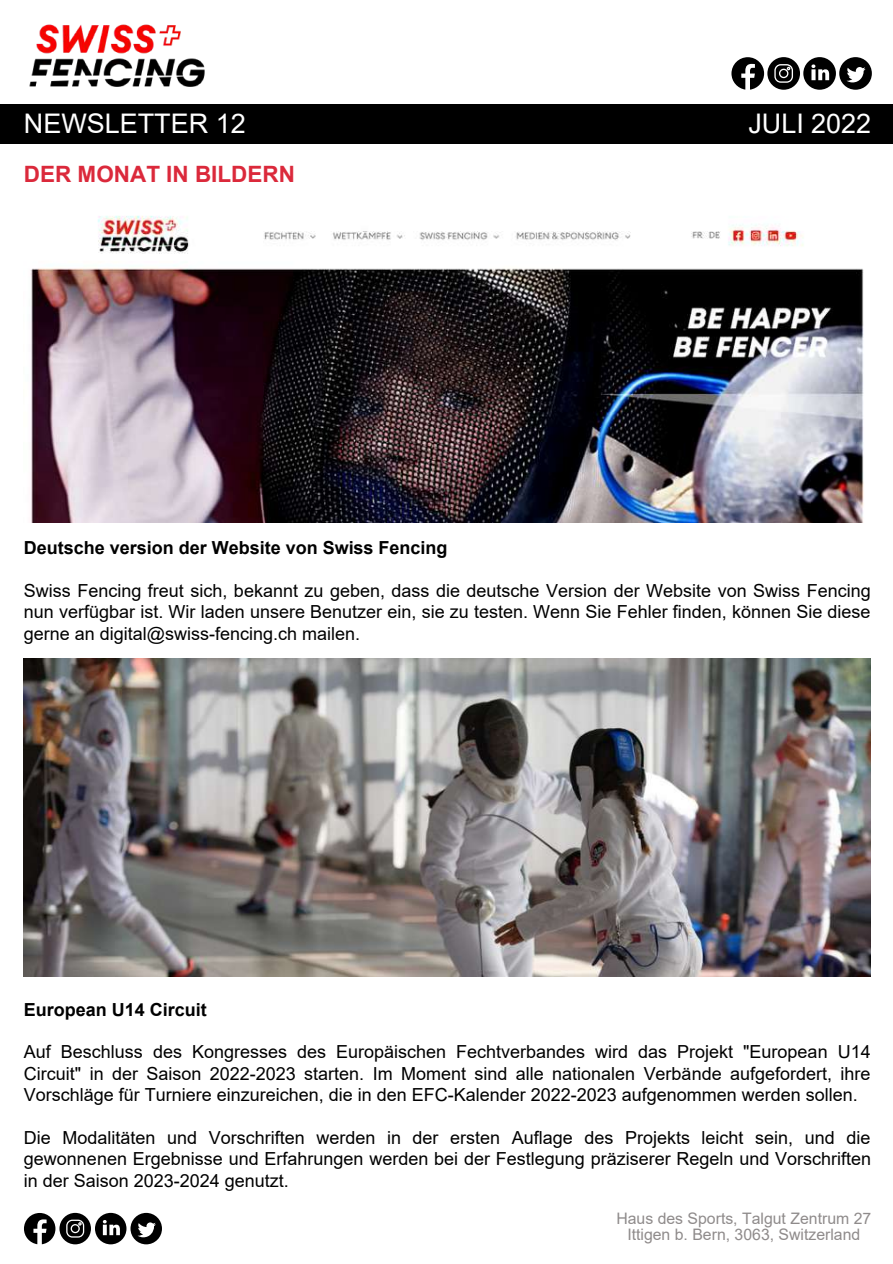
<style>
.page{position:relative;width:893px;height:1264px;background:#fff}
.page>*{position:absolute;margin:0;border:0;box-sizing:border-box;transform-origin:0 0}
.t1{font:27px "Arial";color:#fff}
.t2{font:700 22.5px "Arial";color:#db293b}
.t3{font:18px/21.3px "Arial";color:#000;text-align:justify}
.t4{font:700 18px "Arial";color:#000}
.t5{font:15.75px/16.8px "Arial";color:#8f8b8b;text-align:center}
</style>
<div class="page">
<img style="left:29px;top:24px;width:176px;height:63px">
<svg style="left:731px;top:57px;width:104px;height:33px"></svg>
<div style="left:839px;top:57px;width:32px;height:33px;background:#000;border-radius:50%"></div>
<svg style="left:846px;top:67px;width:19px;height:15px"></svg>
<div style="left:0;top:104px;width:892px;height:39px;background:#000"></div>
<svg style="left:24px;top:1212px;width:102px;height:32px"></svg>
<div style="left:130px;top:1212px;width:32px;height:32px;background:#000;border-radius:50%"></div>
<svg style="left:137px;top:1222px;width:19px;height:15px"></svg>
<img style="left:31px;top:215px;width:833px;height:307px">
<img style="left:24px;top:658px;width:846px;height:318px">
<h1 class="t1" style="left:24px;top:109px;width:223px">NEWSLETTER 12</h1>
<h1 class="t1" style="left:748px;top:109px;width:124px">JULI 2022</h1>
<p class="t2" style="left:24px;top:161px;width:272px">DER MONAT IN BILDERN</p>
<p class="t4" style="left:24px;top:537px;width:425px">Deutsche version der Website von Swiss Fencing</p>
<p class="t3" style="left:24px;top:580px;width:848px">Swiss Fencing freut sich, bekannt zu geben, dass die deutsche Version der Website von Swiss Fencing nun verfügbar ist. Wir laden unsere Benutzer ein, sie zu testen. Wenn Sie Fehler finden, können Sie diese gerne an digital@swiss-fencing.ch mailen.</p>
<p class="t4" style="left:24px;top:999px;width:184px">European U14 Circuit</p>
<p class="t3" style="left:24px;top:1041px;width:848px">Auf Beschluss des Kongresses des Europäischen Fechtverbandes wird das Projekt "European U14<br>Circuit" in der Saison 2022-2023 starten. Im Moment sind alle nationalen Verbände aufgefordert, ihre Vorschläge für Turniere einzureichen, die in den EFC-Kalender 2022-2023 aufgenommen werden sollen.</p>
<p class="t3" style="left:24px;top:1126px;width:848px">Die Modalitäten und Vorschriften werden in der ersten Auflage des Projekts leicht sein, und die gewonnenen Ergebnisse und Erfahrungen werden bei der Festlegung präziserer Regeln und Vorschriften in der Saison 2023-2024 genutzt.</p>
<p class="t5" style="left:616px;top:1209px;width:256px">Haus des Sports, Talgut Zentrum 27<br>Ittigen b. Bern, 3063, Switzerland</p>
</div>
